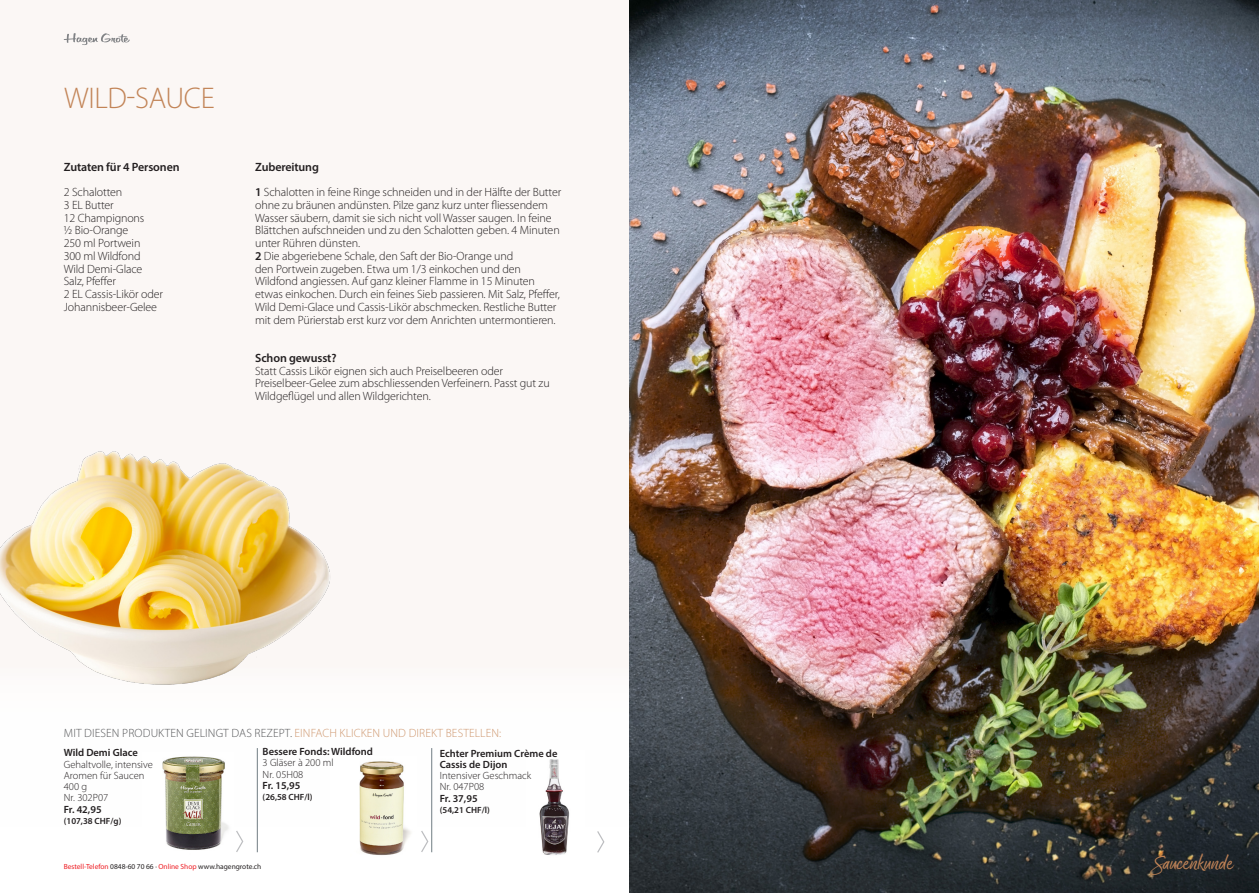
<style>
.page{position:relative;width:1259px;height:893px;background:#fff}
.page>*{position:absolute;margin:0;border:0;box-sizing:border-box;transform-origin:0 0}
.t1{font:300 30px "Myriad Pro";letter-spacing:-.01em;color:#c28457}
.t2{font:22.5px "Good Karma";letter-spacing:-.01em;color:#c28457}
.Copy{font:300 12px/12.8px "Myriad Pro";letter-spacing:-.01em;color:#231f20}
.t3{font:300 12px "Myriad Pro";letter-spacing:.01em;color:#57585a}
.Copy-2{font:600 12px "Myriad Pro";letter-spacing:-.01em;color:#231f20}
.t4{font:300 10.5px/11.2px "Myriad Pro";color:#231f20}
.t5{font:600 10.5px/11.2px "Myriad Pro";color:#231f20}
.t6{font:600 9px "Myriad Pro";color:#231f20}
.t7{font:7.35px "Myriad Pro";color:#231f20}
.s1{font-weight:600}
.s2{color:#cf9870}
.s3{color:#ee1d23}
</style>
<div class="page">
<div style="left:0;top:0;width:887px;height:893px;background:#fbf7f5"></div>
<div style="left:0;top:663px;width:1259px;height:230px;background:#fff"></div>
<img style="left:359px;top:761px;width:52px;height:95px">
<img style="left:629px;top:0;width:630px;height:893px">
<hr style="left:257px;top:748px;width:1px;height:104px;background:#717d83">
<hr style="left:431px;top:748px;width:1px;height:104px;background:#717d83">
<svg style="left:421px;top:831px;width:8px;height:21px"></svg>
<svg style="left:236px;top:831px;width:8px;height:21px"></svg>
<img style="left:539px;top:759px;width:31px;height:96px">
<svg style="left:597px;top:831px;width:8px;height:22px"></svg>
<img style="left:162px;top:756px;width:67px;height:94px">
<img style="left:0;top:451px;width:330px;height:234px">
<svg style="left:64px;top:33px;width:66px;height:12px"></svg>
<p class="t1" style="left:64px;top:80px;width:152px">WILD-SAUCE</p>
<p class="Copy-2" style="left:64px;top:159px;width:117px">Zutaten für 4 Personen</p>
<p class="Copy" style="left:64px;top:186px;width:60px">2 Schalotten</p>
<p class="Copy" style="left:64px;top:198px;width:52px">3 EL Butter</p>
<p class="Copy" style="left:64px;top:211px;width:82px">12 Champignons</p>
<p class="Copy" style="left:64px;top:224px;width:66px">½ Bio-Orange</p>
<p class="Copy" style="left:64px;top:237px;width:78px">250 ml Portwein</p>
<p class="Copy" style="left:64px;top:249px;width:78px">300 ml Wildfond</p>
<p class="Copy" style="left:64px;top:262px;width:80px">Wild Demi-Glace</p>
<p class="Copy" style="left:64px;top:275px;width:54px">Salz, Pfeffer</p>
<p class="Copy" style="left:64px;top:288px;width:101px">2 EL Cassis-Likör oder<br>Johannisbeer-Gelee</p>
<p class="Copy-2" style="left:255px;top:159px;width:65px">Zubereitung</p>
<p class="Copy" style="left:255px;top:186px;width:307px"><span class="s1">1</span> Schalotten in feine Ringe schneiden und in der Hälfte der Butter ohne zu bräunen andünsten. Pilze ganz kurz unter fliessendem Wasser säubern, damit sie sich nicht voll Wasser saugen. In feine Blättchen aufschneiden und zu den Schalotten geben. 4 Minuten unter Rühren dünsten.<br><span class="s1">2</span> Die abgeriebene Schale, den Saft der Bio-Orange und<br>den Portwein zugeben. Etwa um 1/3 einkochen und den Wildfond angiessen. Auf ganz kleiner Flamme in 15 Minuten etwas einkochen. Durch ein feines Sieb passieren. Mit Salz, Pfeffer, Wild Demi-Glace und Cassis-Likör abschmecken. Restliche Butter mit dem Pürierstab erst kurz vor dem Anrichten untermontieren.</p>
<p class="Copy-2" style="left:255px;top:350px;width:83px">Schon gewusst?</p>
<p class="Copy" style="left:255px;top:364px;width:296px">Statt Cassis Likör eignen sich auch Preiselbeeren oder<br>Preiselbeer-Gelee zum abschliessenden Verfeinern. Passt gut zu<br>Wildgeflügel und allen Wildgerichten.</p>
<p class="t3" style="left:64px;top:726px;width:439px">MIT DIESEN PRODUKTEN GELINGT DAS REZEPT. <span class="s2">EINFACH KLICKEN UND DIREKT BESTELLEN:</span></p>
<p class="t5" style="left:263px;top:746px;width:112px">Bessere Fonds: Wildfond</p>
<p class="t4" style="left:263px;top:757px;width:72px">3 Gläser à 200 ml</p>
<p class="t4" style="left:263px;top:768px;width:42px">Nr. 05H08</p>
<p class="t5" style="left:263px;top:779px;width:39px">Fr. 15,95</p>
<p class="t6" style="left:263px;top:791px;width:51px">(26,58 CHF/l)</p>
<p class="t5" style="left:64px;top:747px;width:76px">Wild Demi Glace</p>
<p class="t4" style="left:64px;top:758px;width:91px">Gehaltvolle, intensive<br>Aromen für Saucen<br>400 g</p>
<p class="t4" style="left:64px;top:792px;width:46px">Nr. 302P07</p>
<p class="t5" style="left:64px;top:803px;width:39px">Fr. 42,95</p>
<p class="t6" style="left:64px;top:815px;width:59px">(107,38 CHF/g)</p>
<p class="t7" style="left:64px;top:862px;width:199px"><span class="s3">Bestell-Telefon</span> 0848-60 70 66 · <span class="s3">Online Shop</span> www.hagengrote.ch</p>
<h2 class="t2" style="left:1154px;top:850px;width:80px">Saucenkunde</h2>
<p class="t5" style="left:440px;top:747px;width:119px">Echter Premium Crème de<br>Cassis de Dijon</p>
<p class="t4" style="left:440px;top:770px;width:93px">Intensiver Geschmack</p>
<p class="t4" style="left:440px;top:781px;width:46px">Nr. 047P08</p>
<p class="t5" style="left:440px;top:792px;width:39px">Fr. 37,95</p>
<p class="t6" style="left:440px;top:804px;width:51px">(54,21 CHF/l)</p>
</div>
